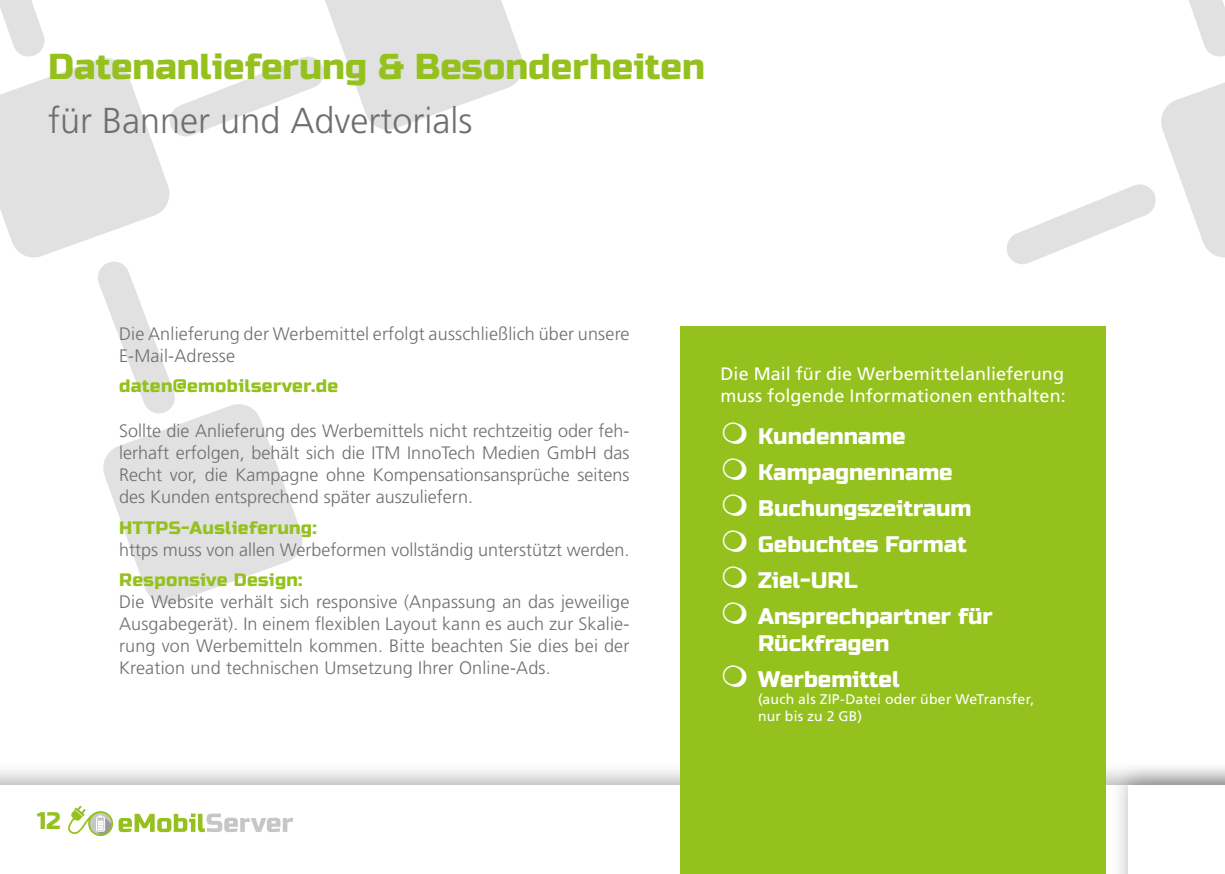
<style>
.page{position:relative;width:1225px;height:874px;background:#fff}
.page>*{position:absolute;margin:0;border:0;box-sizing:border-box;transform-origin:0 0}
.t1{font:36px "Russo One";color:#95c11f}
.t2{font:300 36px "Frutiger LT Pro";color:#706f6f}
.t3{font:24px "Russo One";color:#95c11f}
.t4{font:22.4px/36px "Russo One";color:#fff}
.t5{font:300 18px/22px "Frutiger LT Pro";letter-spacing:.01em;color:#706f6f;text-align:justify}
.t6{font:18px/22px "Frutiger LT Pro";letter-spacing:.005em;color:#fff}
.t7{font:18px "Russo One";letter-spacing:.02em;color:#95c11f}
.t8{font:14px/16.8px "Frutiger LT Pro";letter-spacing:.015em;color:#fff}
</style>
<div class="page">
<svg style="left:0;top:0;width:524px;height:604px"></svg>
<div style="left:462px;top:257px;width:88px;height:352px;background:#fff"></div>
<svg style="left:1007px;top:0;width:218px;height:264px"></svg>
<div style="left:0;top:760px;width:1225px;height:113px;background:#000;opacity:.3"></div>
<div style="left:0;top:785px;width:1225px;height:88px;background:#fff"></div>
<div style="left:1109px;top:760px;width:116px;height:113px;background:#000;opacity:.3"></div>
<div style="left:1128px;top:785px;width:97px;height:88px;background:#fff"></div>
<div style="left:680px;top:326px;width:426px;height:547px;background:#95c11f"></div>
<svg style="left:68px;top:805px;width:225px;height:31px"></svg>
<h1 class="t1" style="left:48px;top:45px;width:658px">Datenanlieferung &amp; Besonderheiten</h1>
<h1 class="t2" style="left:48px;top:99px;width:426px">für Banner und Advertorials</h1>
<h2 class="t3" style="left:37px;top:806px;width:25px">12</h2>
<p class="t5" style="left:119px;top:322px;width:512px">Die Anlieferung der Werbemittel erfolgt ausschließlich über unsere<br>E-Mail-Adresse</p>
<p class="t7" style="left:119px;top:375px;width:221px">daten@emobilserver.de</p>
<p class="t5" style="left:119px;top:420px;width:512px">Sollte die Anlieferung des Werbemittels nicht rechtzeitig oder feh&shy;lerhaft erfolgen, behält sich die ITM InnoTech Medien GmbH das Recht vor, die Kampagne ohne Kompensationsansprüche seitens des Kunden entsprechend später auszuliefern.</p>
<p class="t7" style="left:119px;top:516px;width:199px">HTTPS-Auslieferung:</p>
<p class="t5" style="left:119px;top:538px;width:512px">https muss von allen Werbeformen vollständig unterstützt werden.</p>
<p class="t7" style="left:119px;top:569px;width:185px">Responsive Design:</p>
<p class="t5" style="left:119px;top:591px;width:512px">Die Website verhält sich responsive (Anpassung an das jeweilige Ausgabegerät). In einem flexiblen Layout kann es auch zur Skalie&shy;rung von Werbemitteln kommen. Bitte beachten Sie dies bei der Kreation und technischen Umsetzung Ihrer Online-Ads.</p>
<p class="t6" style="left:720px;top:363px;width:347px">Die Mail für die Werbemittelanlieferung muss folgende Informationen enthalten:</p>
<p class="t4" style="left:758px;top:418px;width:236px">Kundenname<br>Kampagnenname<br>Buchungszeitraum<br>Gebuchtes Format<br>Ziel-URL<br>Ansprechpartner für</p>
<p class="t4" style="left:758px;top:625px;width:143px">Rückfragen<br>Werbemittel</p>
<p class="t8" style="left:758px;top:690px;width:278px">(auch als ZIP-Datei oder über WeTransfer, nur bis zu 2 GB)</p>
</div>
